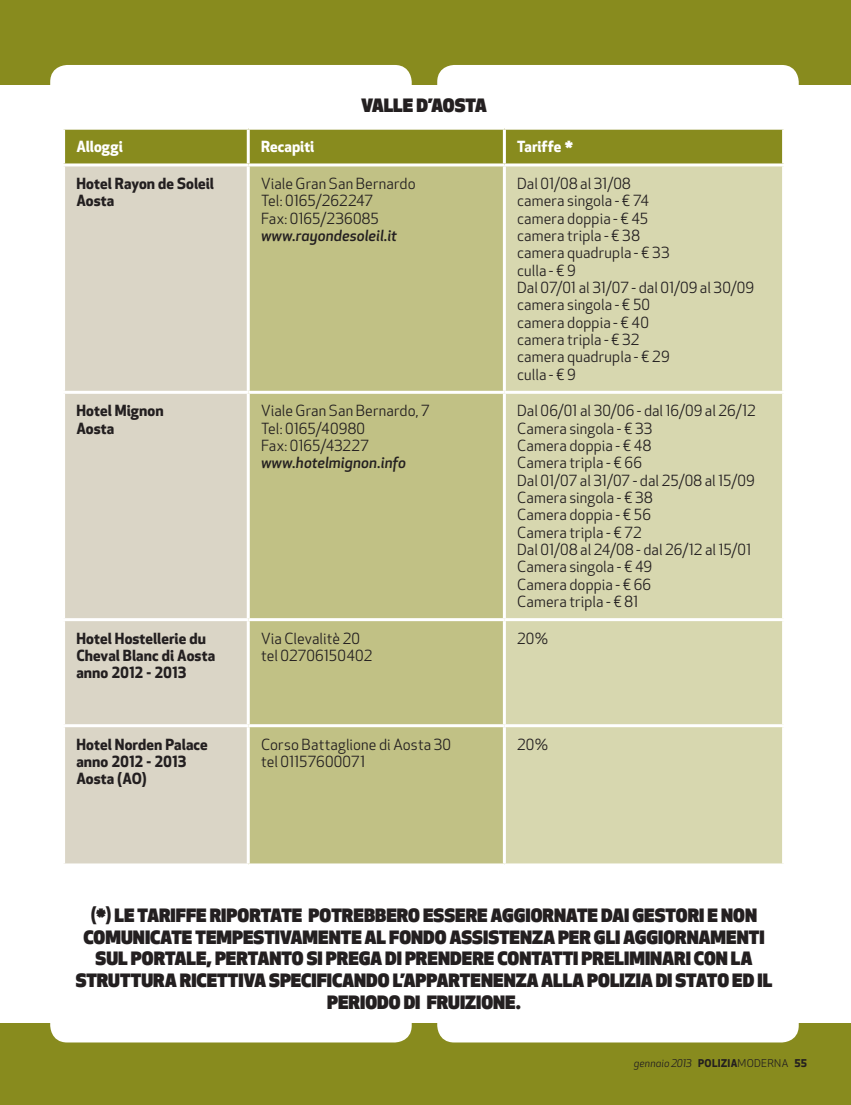
<style>
.page{position:relative;width:851px;height:1105px;background:#fff}
.page>*{position:absolute;margin:0;border:0;box-sizing:border-box;transform-origin:0 0}
.inserto__titolo_sott{font:900 18px/21.6px "Apex New";color:#231f20;text-align:center}
.inserto__titolo_sezi{font:900 18px "Apex New";letter-spacing:-.005em;color:#231f20}
.Testo_tabelle{font:15px/17.2px "Apex New";letter-spacing:.01em;color:#231f20}
.Testo_tabelle-2{font:700 15px/17.2px "Apex New";letter-spacing:.005em;color:#231f20}
.Testo_tabelle-3{font:italic 500 15px/17.2px "Apex New";letter-spacing:.005em;color:#231f20}
.Testo_tabelle-4{font:700 15px "Apex New";color:#fff}
.t1{font:italic 10.5px "Apex New";color:#231f20}
.s1{font-weight:400;font-style:normal}
.s2{font-weight:700;font-style:normal}
.s3{font-style:normal}
</style>
<div class="page">
<div style="left:0;top:1024px;width:851px;height:81px;background:#888b1e"></div>
<div style="left:0;top:0;width:851px;height:84px;background:#888b1e"></div>
<div style="left:50px;top:65px;width:362px;height:977px;background:#fff;border-radius:17px"></div>
<div style="left:437px;top:65px;width:362px;height:977px;background:#fff;border-radius:17px"></div>
<div style="left:65px;top:130px;width:717px;height:33px;background:#888b1e"></div>
<div style="left:65px;top:166px;width:182px;height:697px;background:#dad5c6"></div>
<div style="left:250px;top:166px;width:253px;height:697px;background:#c1c185"></div>
<div style="left:506px;top:166px;width:276px;height:697px;background:#d7d7af"></div>
<hr style="left:247px;top:130px;width:3px;height:33px;background:#fff">
<hr style="left:503px;top:130px;width:3px;height:33px;background:#fff">
<hr style="left:62px;top:391px;width:186px;height:3px;background:#fff">
<hr style="left:248px;top:391px;width:256px;height:3px;background:#fff">
<hr style="left:504px;top:391px;width:281px;height:3px;background:#fff">
<hr style="left:62px;top:618px;width:186px;height:3px;background:#fff">
<hr style="left:248px;top:618px;width:256px;height:3px;background:#fff">
<hr style="left:504px;top:618px;width:281px;height:3px;background:#fff">
<hr style="left:62px;top:724px;width:186px;height:3px;background:#fff">
<hr style="left:248px;top:724px;width:256px;height:3px;background:#fff">
<hr style="left:504px;top:724px;width:281px;height:3px;background:#fff">
<p class="inserto__titolo_sezi" style="left:361px;top:94px;width:127px">VALLE D’AOSTA</p>
<p class="Testo_tabelle-4" style="left:76px;top:136px;width:48px">Alloggi</p>
<p class="Testo_tabelle-4" style="left:261px;top:136px;width:55px">Recapiti</p>
<p class="Testo_tabelle-4" style="left:517px;top:136px;width:58px">Tariffe *</p>
<p class="Testo_tabelle-2" style="left:76px;top:174px;width:139px">Hotel Rayon de Soleil<br>Aosta</p>
<p class="Testo_tabelle" style="left:261px;top:175px;width:156px">Viale Gran San Bernardo<br>Tel: 0165/262247</p>
<p class="Testo_tabelle-3" style="left:261px;top:209px;width:137px"><span class="s1">Fax: 0165/236085 </span>www.rayondesoleil.it</p>
<p class="Testo_tabelle" style="left:517px;top:175px;width:238px">Dal 01/08 al 31/08<br>camera singola - € 74<br>camera doppia - € 45<br>camera tripla - € 38<br>camera quadrupla - € 33<br>culla - € 9<br>Dal 07/01 al 31/07 - dal 01/09 al 30/09 camera singola - € 50<br>camera doppia - € 40<br>camera tripla - € 32<br>camera quadrupla - € 29<br>culla - € 9</p>
<p class="Testo_tabelle-2" style="left:76px;top:401px;width:89px">Hotel Mignon<br>Aosta</p>
<p class="Testo_tabelle" style="left:261px;top:402px;width:170px">Viale Gran San Bernardo, 7<br>Tel: 0165/40980</p>
<p class="Testo_tabelle-3" style="left:261px;top:437px;width:146px"><span class="s1">Fax: 0165/43227 </span>www.hotelmignon.info</p>
<p class="Testo_tabelle" style="left:517px;top:402px;width:240px">Dal 06/01 al 30/06 - dal 16/09 al 26/12<br>Camera singola - € 33<br>Camera doppia - € 48<br>Camera tripla - € 66<br>Dal 01/07 al 31/07 - dal 25/08 al 15/09<br>Camera singola - € 38<br>Camera doppia - € 56<br>Camera tripla - € 72<br>Dal 01/08 al 24/08 - dal 26/12 al 15/01<br>Camera singola - € 49<br>Camera doppia - € 66<br>Camera tripla - € 81</p>
<p class="Testo_tabelle-2" style="left:76px;top:629px;width:140px">Hotel Hostellerie du<br>Cheval Blanc di Aosta anno 2012 - 2013</p>
<p class="Testo_tabelle" style="left:261px;top:630px;width:113px">Via Clevalitè 20 tel 02706150402</p>
<p class="Testo_tabelle" style="left:517px;top:630px;width:32px">20%</p>
<p class="Testo_tabelle-2" style="left:76px;top:735px;width:133px">Hotel Norden Palace anno 2012 - 2013<br>Aosta (AO)</p>
<p class="Testo_tabelle" style="left:261px;top:736px;width:192px">Corso Battaglione di Aosta 30 tel 01157600071</p>
<p class="Testo_tabelle" style="left:517px;top:736px;width:32px">20%</p>
<p class="inserto__titolo_sott" style="left:76px;top:905px;width:698px">(*) LE TARIFFE RIPORTATE POTREBBERO ESSERE AGGIORNATE DAI GESTORI E NON COMUNICATE TEMPESTIVAMENTE AL FONDO ASSISTENZA PER GLI AGGIORNAMENTI SUL PORTALE, PERTANTO SI PREGA DI PRENDERE CONTATTI PRELIMINARI CON LA STRUTTURA RICETTIVA SPECIFICANDO L’APPARTENENZA ALLA POLIZIA DI STATO ED IL PERIODO DI FRUIZIONE.</p>
<p class="t1" style="left:634px;top:1056px;width:175px">gennaio 2013 <span class="s2">POLIZIA</span><span class="s3">MODERNA</span> <span class="s2">55</span></p>
</div>
